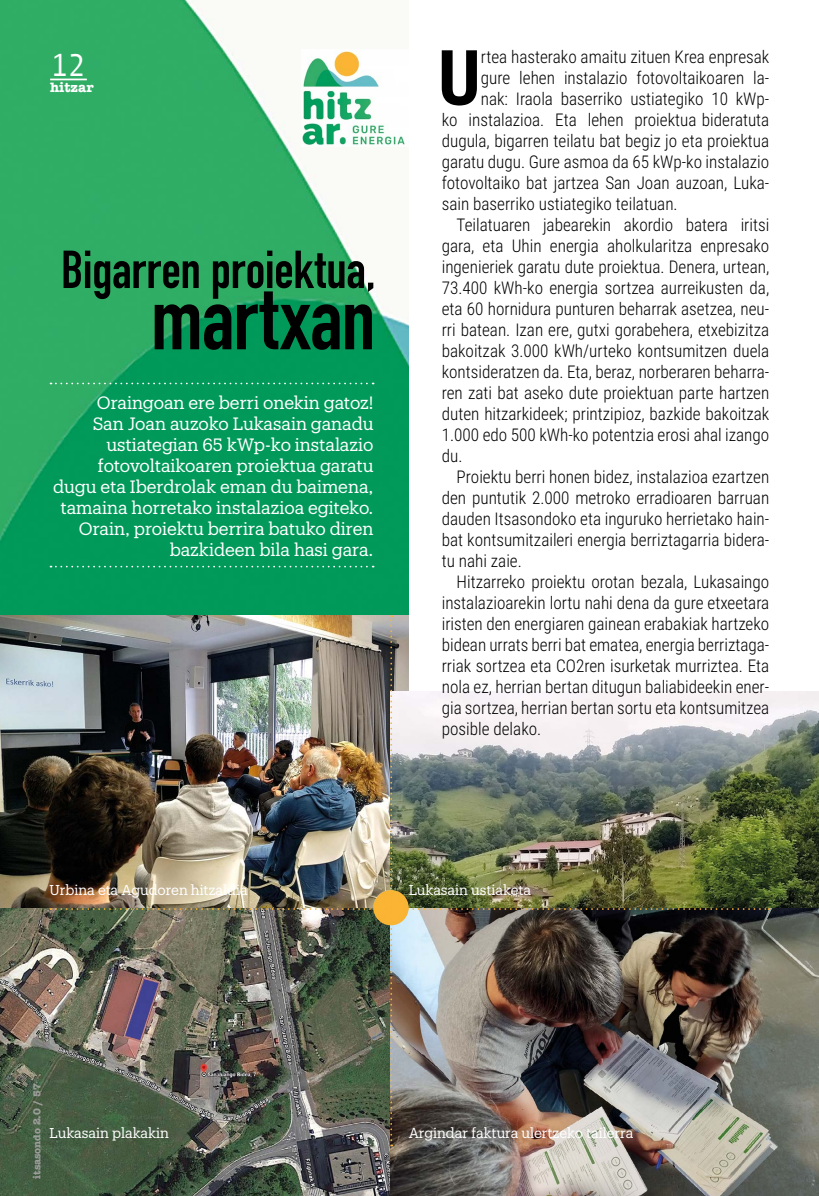
<style>
.page{position:relative;width:819px;height:1196px;background:#fff}
.page>*{position:absolute;margin:0;border:0;box-sizing:border-box;transform-origin:0 0}
.t1{font:700 87.5px "DIN Condensed";letter-spacing:-.005em;color:#000}
.t2{font:700 76.65px "Roboto Condensed";color:#000}
.t3{font:700 52.5px "DIN Condensed";letter-spacing:-.005em;color:#000}
.t4{font:31.5px "Andale Mono";color:#fff}
.t5{font:300 17.5px "Roboto Condensed";color:#000}
.t6{font:17.5px/21px "Produkt";color:#fff;text-align:right}
.t7{font:14px "Produkt";color:#fff}
.t8{font:700 14px "American Typewriter";color:#fff}
.t9{font:700 10.5px "American Typewriter";color:#9d9d9c}
</style>
<div class="page">
<img style="left:0;top:0;width:408px;height:615px">
<img style="left:0;top:615px;width:390px;height:581px">
<hr style="left:50px;top:79px;width:37px;height:1px;background:#fff">
<svg style="left:50px;top:382px;width:323px;height:2px"></svg>
<svg style="left:50px;top:566px;width:323px;height:1px"></svg>
<img style="left:301px;top:50px;width:107px;height:96px">
<img style="left:390px;top:691px;width:429px;height:505px">
<img style="left:50px;top:615px;width:719px;height:531px">
<h3 class="t4" style="left:50px;top:44px;width:38px">12</h3>
<p class="t8" style="left:50px;top:75px;width:45px">hitzar</p>
<h3 class="t3" style="left:61px;top:234px;width:316px">Bigarren proiektua,</h3>
<h1 class="t1" style="left:151px;top:260px;width:226px">martxan</h1>
<p class="t6" style="left:53px;top:391px;width:322px">Oraingoan ere berri onekin gatoz!<br>San Joan auzoko Lukasain ganadu ustiategian 65 kWp-ko instalazio fotovoltaikoaren proiektua garatu dugu eta Iberdrolak eman du baimena, tamaina horretako instalazioa egiteko.<br>Orain, proiektu berrira batuko diren bazkideen bila hasi gara.</p>
<h2 class="t2" style="left:438px;top:24px;width:44px">U</h2>
<p class="t5" style="left:481px;top:44px;width:290px">rtea hasterako amaitu zituen Krea enpresak</p>
<p class="t5" style="left:481px;top:65px;width:290px">gure lehen instalazio fotovoltaikoaren la-</p>
<p class="t5" style="left:481px;top:86px;width:290px">nak: Iraola baserriko ustiategiko 10 kWp-</p>
<p class="t5" style="left:441px;top:107px;width:329px">ko instalazioa. Eta lehen proiektua bideratuta</p>
<p class="t5" style="left:441px;top:128px;width:329px">dugula, bigarren teilatu bat begiz jo eta proiektua</p>
<p class="t5" style="left:441px;top:149px;width:329px">garatu dugu. Gure asmoa da 65 kWp-ko instalazio</p>
<p class="t5" style="left:441px;top:170px;width:329px">fotovoltaiko bat jartzea San Joan auzoan, Luka-</p>
<p class="t5" style="left:441px;top:191px;width:237px">sain baserriko ustiategiko teilatuan.</p>
<p class="t5" style="left:456px;top:212px;width:314px">Teilatuaren jabearekin akordio batera iritsi</p>
<p class="t5" style="left:441px;top:233px;width:329px">gara, eta Uhin energia aholkularitza enpresako</p>
<p class="t5" style="left:441px;top:254px;width:329px">ingenieriek garatu dute proiektua. Denera, urtean,</p>
<p class="t5" style="left:441px;top:275px;width:329px">73.400 kWh-ko energia sortzea aurreikusten da,</p>
<p class="t5" style="left:441px;top:296px;width:329px">eta 60 hornidura punturen beharrak asetzea, neu-</p>
<p class="t5" style="left:441px;top:317px;width:329px">rri batean. Izan ere, gutxi gorabehera, etxebizitza</p>
<p class="t5" style="left:441px;top:338px;width:329px">bakoitzak 3.000 kWh/urteko kontsumitzen duela</p>
<p class="t5" style="left:441px;top:359px;width:329px">kontsideratzen da. Eta, beraz, norberaren beharra-</p>
<p class="t5" style="left:441px;top:380px;width:329px">ren zati bat aseko dute proiektuan parte hartzen</p>
<p class="t5" style="left:441px;top:401px;width:329px">duten hitzarkideek; printzipioz, bazkide bakoitzak</p>
<p class="t5" style="left:441px;top:422px;width:329px">1.000 edo 500 kWh-ko potentzia erosi ahal izango</p>
<p class="t5" style="left:441px;top:443px;width:22px">du.</p>
<p class="t5" style="left:456px;top:464px;width:314px">Proiektu berri honen bidez, instalazioa ezartzen</p>
<p class="t5" style="left:441px;top:485px;width:329px">den puntutik 2.000 metroko erradioaren barruan</p>
<p class="t5" style="left:441px;top:506px;width:329px">dauden Itsasondoko eta inguruko herrietako hain-</p>
<p class="t5" style="left:441px;top:527px;width:329px">bat kontsumitzaileri energia berriztagarria bidera-</p>
<p class="t5" style="left:441px;top:548px;width:82px">tu nahi zaie.</p>
<p class="t5" style="left:456px;top:569px;width:314px">Hitzarreko proiektu orotan bezala, Lukasaingo</p>
<p class="t5" style="left:441px;top:590px;width:329px">instalazioarekin lortu nahi dena da gure etxeetara</p>
<p class="t5" style="left:441px;top:611px;width:329px">iristen den energiaren gainean erabakiak hartzeko</p>
<p class="t5" style="left:441px;top:632px;width:329px">bidean urrats berri bat ematea, energia berriztaga-</p>
<p class="t5" style="left:441px;top:653px;width:329px">rriak sortzea eta CO2ren isurketak murriztea. Eta</p>
<p class="t5" style="left:441px;top:674px;width:329px">nola ez, herrian bertan ditugun baliabideekin ener-</p>
<p class="t5" style="left:441px;top:695px;width:329px">gia sortzea, herrian bertan sortu eta kontsumitzea</p>
<p class="t5" style="left:441px;top:716px;width:101px">posible delako.</p>
<p class="t7" style="left:50px;top:880px;width:199px">Urbina eta Agudoren hitzaldia</p>
<p class="t7" style="left:408px;top:880px;width:124px">Lukasain ustiaketa</p>
<p class="t9" style="left:28px;top:1178px;width:97px;rotate:-90deg">itsasondo 2.0 / 57</p>
<p class="t7" style="left:50px;top:1123px;width:121px">Lukasain plakakin</p>
<p class="t7" style="left:408px;top:1123px;width:226px">Argindar faktura ulertzeko tailerra</p>
</div>
